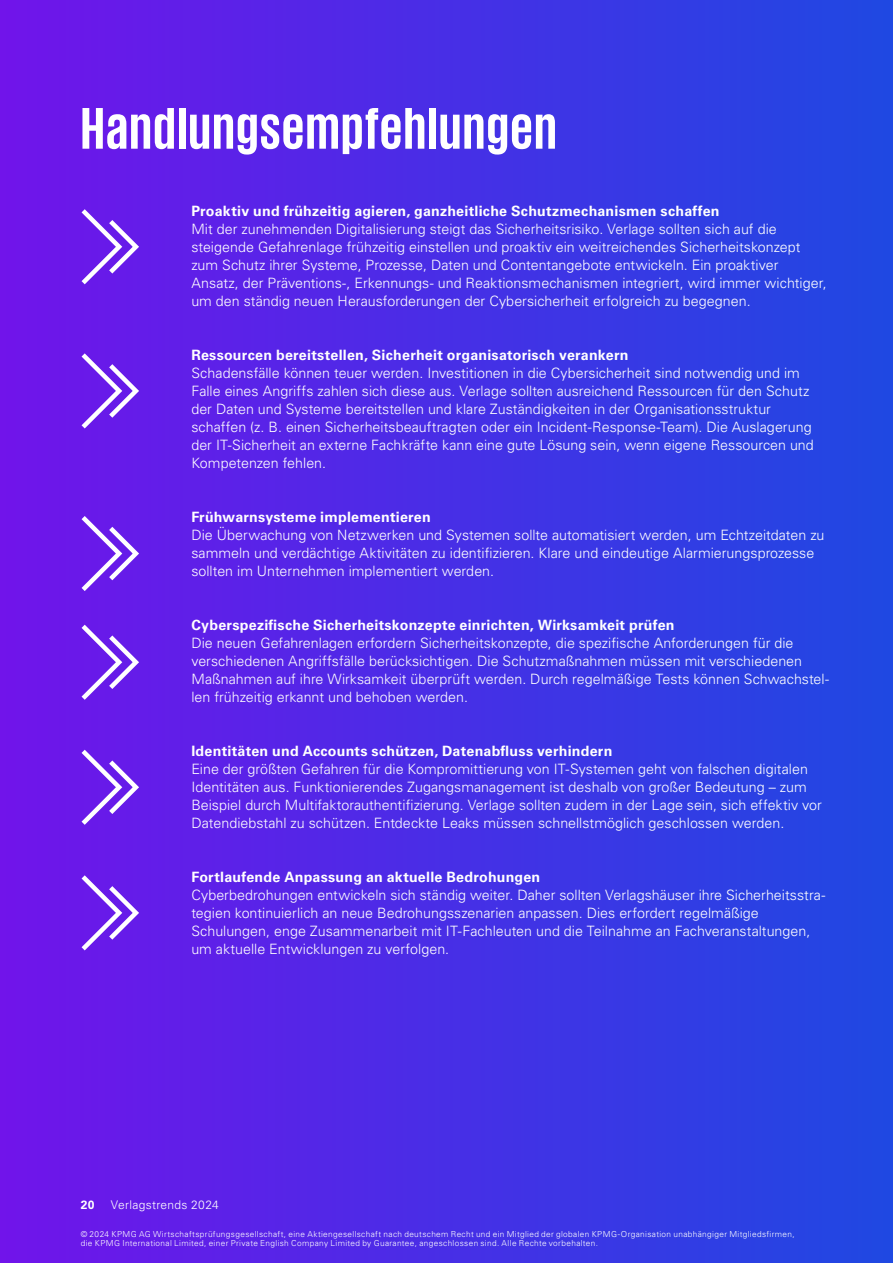
<style>
.page{position:relative;width:893px;height:1263px;background:#fff}
.page>*{position:absolute;margin:0;border:0;box-sizing:border-box;transform-origin:0 0}
.t1{font:700 60px "KPMG";letter-spacing:.025em;color:#fff}
.t2{font:300 14.25px/18px "Univers LT Std";color:#fff}
.t3{font:700 14.25px "Univers LT Std";letter-spacing:.015em;color:#fff}
.t4{font:300 12px "Univers LT Std";letter-spacing:.025em;color:#fff}
.t5{font:700 12px "Univers LT Std";color:#fff}
.t6{font:300 8.25px/9px "Univers LT Std";letter-spacing:.045em;color:#fff}
</style>
<div class="page">
<div style="left:0;top:0;width:893px;height:1263px;background:linear-gradient(to right,#7114ea,#1f49e2)"></div>
<svg style="left:77px;top:204px;width:65px;height:85px;background:#7c3aec"></svg>
<svg style="left:77px;top:620px;width:65px;height:84px;background:#7c3aec"></svg>
<svg style="left:77px;top:870px;width:65px;height:85px;background:#7c3aec"></svg>
<svg style="left:77px;top:511px;width:65px;height:85px;background:#7c3aec"></svg>
<svg style="left:77px;top:745px;width:65px;height:84px;background:#7c3aec"></svg>
<svg style="left:77px;top:349px;width:65px;height:84px;background:#7c3aec"></svg>
<h1 class="t1" style="left:81px;top:98px;width:477px">Handlungsempfehlungen</h1>
<p class="t3" style="left:191px;top:203px;width:530px">Proaktiv und frühzeitig agieren, ganzheitliche Schutzmechanismen schaffen</p>
<p class="t2" style="left:191px;top:220px;width:637px">Mit der zunehmenden Digitalisierung steigt das Sicherheitsrisiko. Verlage sollten sich auf die steigende Gefahrenlage frühzeitig einstellen und proaktiv ein weitreichendes Sicherheitskonzept zum Schutz ihrer Systeme, Prozesse, Daten und Contentangebote entwickeln. Ein proaktiver Ansatz, der Präventions-, Erkennungs- und Reaktionsmechanismen integriert, wird immer wichtiger, um den ständig neuen Herausforderungen der Cybersicherheit erfolgreich zu begegnen.</p>
<p class="t3" style="left:191px;top:347px;width:439px">Ressourcen bereitstellen, Sicherheit organisatorisch verankern</p>
<p class="t2" style="left:191px;top:364px;width:624px">Schadensfälle können teuer werden. Investitionen in die Cybersicherheit sind notwendig und im Falle eines Angriffs zahlen sich diese aus. Verlage sollten ausreichend Ressourcen für den Schutz der Daten und Systeme bereitstellen und klare Zuständigkeiten in der Organisationsstruktur schaffen (z. B. einen Sicherheitsbeauftragten oder ein Incident-Response-Team). Die Auslagerung der IT-Sicherheit an externe Fachkräfte kann eine gute Lösung sein, wenn eigene Ressourcen und Kompetenzen fehlen.</p>
<p class="t3" style="left:191px;top:509px;width:241px">Frühwarnsysteme implementieren</p>
<p class="t2" style="left:191px;top:526px;width:635px">Die Überwachung von Netzwerken und Systemen sollte automatisiert werden, um Echtzeitdaten zu sammeln und verdächtige Aktivitäten zu identifizieren. Klare und eindeutige Alarmierungsprozesse sollten im Unternehmen implementiert werden.</p>
<p class="t3" style="left:191px;top:617px;width:485px">Cyberspezifische Sicherheitskonzepte einrichten, Wirksamkeit prüfen</p>
<p class="t2" style="left:191px;top:634px;width:639px">Die neuen Gefahrenlagen erfordern Sicherheitskonzepte, die spezifische Anforderungen für die verschiedenen Angriffsfälle berücksichtigen. Die Schutzmaßnahmen müssen mit verschiedenen Maßnahmen auf ihre Wirksamkeit überprüft werden. Durch regelmäßige Tests können Schwachstel&shy;len frühzeitig erkannt und behoben werden.</p>
<p class="t3" style="left:191px;top:743px;width:422px">Identitäten und Accounts schützen, Datenabfluss verhindern</p>
<p class="t2" style="left:191px;top:760px;width:632px">Eine der größten Gefahren für die Kompromittierung von IT-Systemen geht von falschen digitalen Identitäten aus. Funktionierendes Zugangsmanagement ist deshalb von großer Bedeutung – zum Beispiel durch Multifaktorauthentifizierung. Verlage sollten zudem in der Lage sein, sich effektiv vor Datendiebstahl zu schützen. Entdeckte Leaks müssen schnellstmöglich geschlossen werden.</p>
<p class="t3" style="left:191px;top:869px;width:350px">Fortlaufende Anpassung an aktuelle Bedrohungen</p>
<p class="t2" style="left:191px;top:886px;width:636px">Cyberbedrohungen entwickeln sich ständig weiter. Daher sollten Verlagshäuser ihre Sicherheitsstra&shy;tegien kontinuierlich an neue Bedrohungsszenarien anpassen. Dies erfordert regelmäßige Schulungen, enge Zusammenarbeit mit IT-Fachleuten und die Teilnahme an Fachveranstaltungen, um aktuelle Entwicklungen zu verfolgen.</p>
<p class="t5" style="left:81px;top:1198px;width:15px">20</p>
<p class="t4" style="left:111px;top:1197px;width:109px">Verlagstrends 2024</p>
<p class="t6" style="left:81px;top:1229px;width:715px">© 2024 KPMG AG Wirtschaftsprüfungsgesellschaft, eine Aktiengesellschaft nach deutschem Recht und ein Mitglied der globalen KPMG-Organisation unabhängiger Mitgliedsfirmen, die KPMG International Limited, einer Private English Company Limited by Guarantee, angeschlossen sind. Alle Rechte vorbehalten.</p>
</div>
